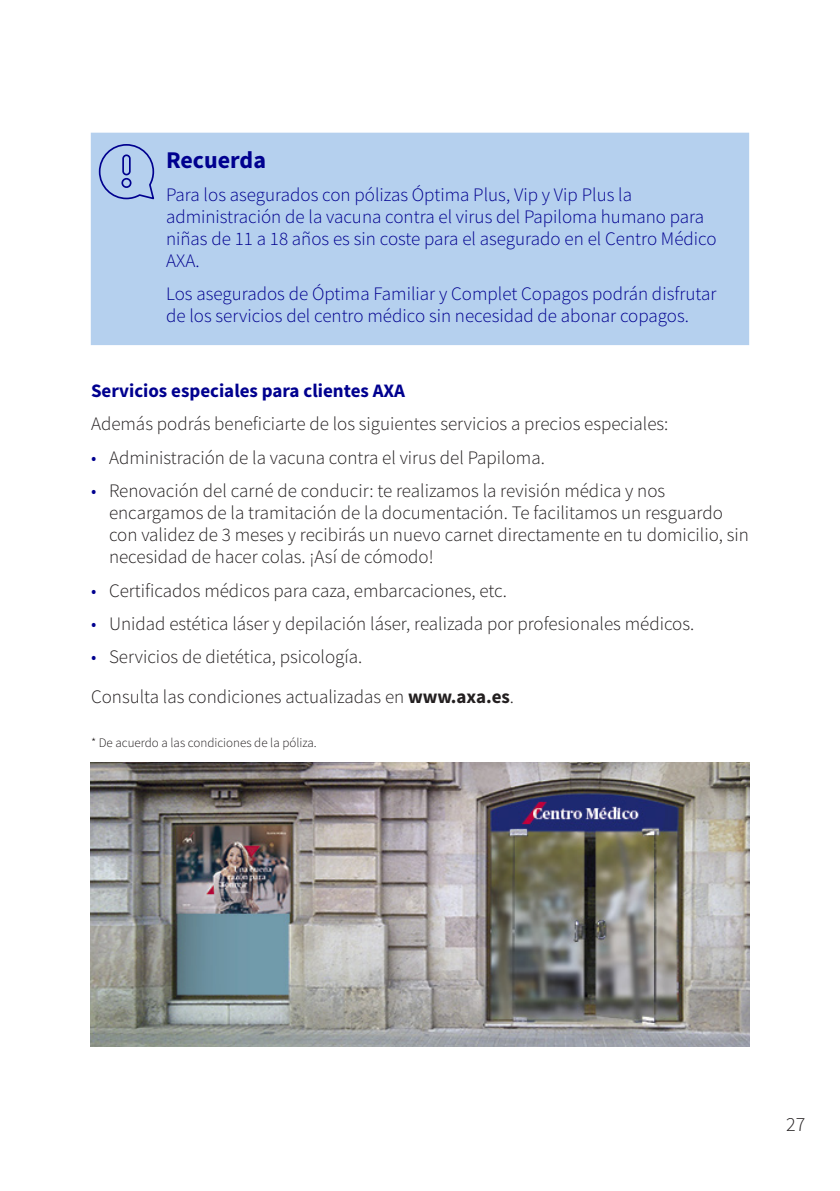
<style>
.page{position:relative;width:840px;height:1191px;background:#fff}
.page>*{position:absolute;margin:0;border:0;box-sizing:border-box;transform-origin:0 0}
.t1{font:700 24px "Source Sans Pro";color:#00008f}
.t2{font:300 20px "Source Sans Pro";color:#231f20}
.t3{font:300 19px/22px "Source Sans Pro";color:#231f20}
.t4{font:300 19px/22px "Source Sans Pro";color:#00008f}
.t5{font:700 19px "Source Sans Pro";color:#00008f}
.t6{font:300 13px "Source Sans Pro";color:#231f20}
.s1{color:#00008f}
.s2{font-weight:700}
</style>
<div class="page">
<div style="left:91px;top:133px;width:657px;height:212px;background:#b5d0ee"></div>
<svg style="left:98px;top:143px;width:57px;height:58px;background:#a2bbe4"></svg>
<div style="left:121px;top:178px;width:10px;height:10px;border:2px solid #00008f;border-radius:50%"></div>
<div style="left:122px;top:154px;width:9px;height:21px;border:2px solid #00008f;border-radius:3px"></div>
<img style="left:91px;top:763px;width:657px;height:283px">
<p class="t1" style="left:166px;top:143px;width:101px">Recuerda</p>
<p class="t4" style="left:166px;top:184px;width:552px">Para los asegurados con pólizas Óptima Plus, Vip y Vip Plus la administración de la vacuna contra el virus del Papiloma humano para niñas de 11 a 18 años es sin coste para el asegurado en el Centro Médico AXA.</p>
<p class="t4" style="left:166px;top:283px;width:551px">Los asegurados de Óptima Familiar y Complet Copagos podrán disfrutar de los servicios del centro médico sin necesidad de abonar copagos.</p>
<p class="t5" style="left:91px;top:378px;width:315px">Servicios especiales para clientes AXA</p>
<p class="t3" style="left:91px;top:413px;width:578px">Además podrás beneficiarte de los siguientes servicios a precios especiales:</p>
<p class="t3" style="left:91px;top:446px;width:455px"><span class="s1">•</span> Administración de la vacuna contra el virus del Papiloma.</p>
<p class="t3" style="left:109px;top:480px;width:641px;text-indent:-18px"><span class="s1">•</span> Renovación del carné de conducir: te realizamos la revisión médica y nos encargamos de la tramitación de la documentación. Te facilitamos un resguardo con validez de 3 meses y recibirás un nuevo carnet directamente en tu domicilio, sin necesidad de hacer colas. ¡Así de cómodo!</p>
<p class="t3" style="left:91px;top:579px;width:417px"><span class="s1">•</span> Certificados médicos para caza, embarcaciones, etc.</p>
<p class="t3" style="left:91px;top:612px;width:604px"><span class="s1">•</span> Unidad estética láser y depilación láser, realizada por profesionales médicos.</p>
<p class="t3" style="left:91px;top:637px;width:424px;line-height:39.8px"><span class="s1">•</span> Servicios de dietética, psicología.<br>Consulta las condiciones actualizadas en <span class="s2">www.axa.es</span>.</p>
<p class="t6" style="left:91px;top:734px;width:227px">* De acuerdo a las condiciones de la póliza.</p>
<p class="t2" style="left:785px;top:1112px;width:21px">27</p>
</div>
